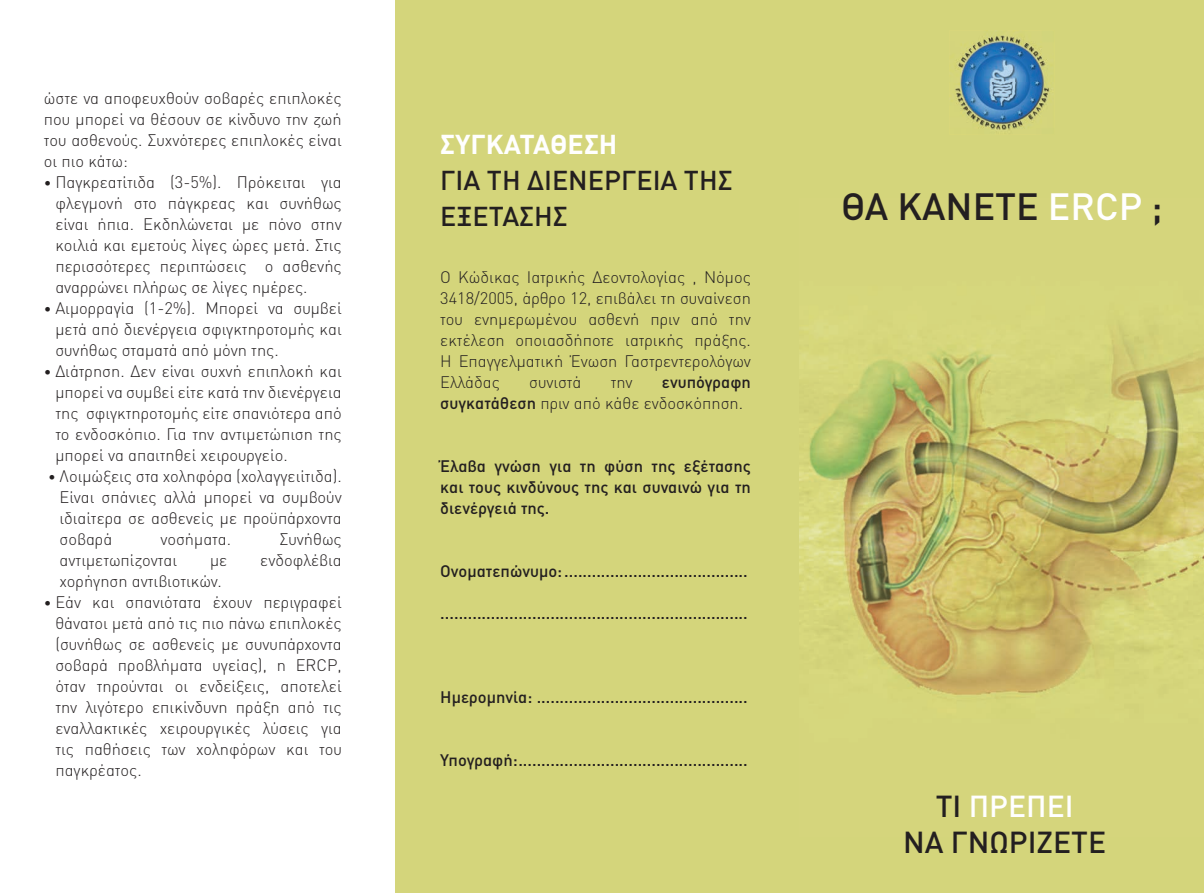
<style>
.page{position:relative;width:1204px;height:893px;background:#fff}
.page>*{position:absolute;margin:0;border:0;box-sizing:border-box;transform-origin:0 0}
.t1{font:500 37.5px "DIN Greek";color:#231f20}
.t2{font:500 30px/36px "DIN Greek";color:#231f20;text-align:center}
.t3{font:500 27px/36px "DIN Greek";color:#231f20}
.t4{font:700 27px "DIN Greek";color:#fff}
.t5{font:300 16.5px/21px "DIN Greek";color:#231f20;text-align:justify}
.t6{font:500 16.5px/21px "DIN Greek";color:#231f20;text-align:justify}
.s1{font-size:14.25px}
.s2{font-weight:500}
.s3{color:#fff}
</style>
<div class="page">
<div style="left:791px;top:0;width:412px;height:893px;background:#d4d57b"></div>
<div style="left:395px;top:0;width:404px;height:893px;background:#d4d57b"></div>
<img style="left:799px;top:326px;width:404px;height:369px">
<img style="left:955px;top:35px;width:94px;height:95px">
<p class="t5" style="left:44px;top:89px;width:299px">ώστε να αποφευχθούν σοβαρές επιπλοκές που μπορεί να θέσουν σε κίνδυνο την ζωή του ασθενούς. Συχνότερες επιπλοκές είναι οι πιο κάτω:</p>
<p class="t5" style="left:55px;top:173px;width:288px;text-indent:-11px"><span class="s1">•</span> Παγκρεατίτιδα (3-5%). Πρόκειται για φλεγμονή στο πάγκρεας και συνήθως είναι ήπια. Εκδηλώνεται με πόνο στην κοιλιά και εμετούς λίγες ώρες μετά. Στις περισσότερες περιπτώσεις ο ασθενής αναρρώνει πλήρως σε λίγες ημέρες.</p>
<p class="t5" style="left:55px;top:299px;width:288px;text-indent:-11px"><span class="s1">•</span> Αιμορραγία (1-2%). Μπορεί να συμβεί μετά από διενέργεια σφιγκτηροτομής και συνήθως σταματά από μόνη της.</p>
<p class="t5" style="left:55px;top:362px;width:288px;text-indent:-11px"><span class="s1">•</span> Διάτρηση. Δεν είναι συχνή επιπλοκή και μπορεί να συμβεί είτε κατά την διενέργεια της σφιγκτηροτομής είτε σπανιότερα από το ενδοσκόπιο. Για την αντιμετώπιση της μπορεί να απαιτηθεί χειρουργείο.</p>
<p class="t5" style="left:60px;top:467px;width:284px;text-indent:-11px"><span class="s1">•</span> Λοιμώξεις στα χοληφόρα (χολαγγειίτιδα).<br>Είναι σπάνιες αλλά μπορεί να συμβούν ιδιαίτερα σε ασθενείς με προϋπάρχοντα σοβαρά</p>
<p class="t5" style="left:160px;top:530px;width:72px">νοσήματα.</p>
<p class="t5" style="left:279px;top:530px;width:64px">Συνήθως</p>
<p class="t5" style="left:60px;top:551px;width:119px">αντιμετωπίζονται</p>
<p class="t5" style="left:210px;top:551px;width:19px">με</p>
<p class="t5" style="left:260px;top:551px;width:83px">ενδοφλέβια</p>
<p class="t5" style="left:60px;top:572px;width:164px">χορήγηση αντιβιοτικών.</p>
<p class="t5" style="left:55px;top:593px;width:288px;text-indent:-11px"><span class="s1">•</span> Εάν και σπανιότατα έχουν περιγραφεί θάνατοι μετά από τις πιο πάνω επιπλοκές (συνήθως σε ασθενείς με συνυπάρχοντα σοβαρά προβλήματα υγείας), η ERCP, όταν τηρούνται οι ενδείξεις, αποτελεί την λιγότερο επικίνδυνη πράξη από τις εναλλακτικές χειρουργικές λύσεις για τις παθήσεις των χοληφόρων και του παγκρέατος.</p>
<h3 class="t4" style="left:440px;top:128px;width:178px">ΣΥΓΚΑΤΑΘΕΣΗ</h3>
<h3 class="t3" style="left:440px;top:162px;width:294px">ΓΙΑ ΤΗ ΔΙΕΝΕΡΓΕΙΑ ΤΗΣ<br>ΕΞΕΤΑΣΗΣ</h3>
<p class="t5" style="left:440px;top:269px;width:312px">Ο Κώδικας Ιατρικής Δεοντολογίας , Νόμος 3418/2005, άρθρο 12, επιβάλει τη συναίνεση του ενημερωμένου ασθενή πριν από την εκτέλεση οποιασδήποτε ιατρικής πράξης.<br>Η Επαγγελματική Ένωση Γαστρεντερολόγων Ελλάδας</p>
<p class="t5" style="left:440px;top:374px;width:312px;text-indent:221px"><span class="s2">ενυπόγραφη συγκατάθεση</span> πριν από κάθε ενδοσκόπηση.</p>
<p class="t5" style="left:529px;top:374px;width:54px">συνιστά</p>
<p class="t5" style="left:610px;top:374px;width:23px">την</p>
<p class="t6" style="left:440px;top:456px;width:312px">Έλαβα γνώση για τη φύση της εξέτασης και τους κινδύνους της και συναινώ για τη διενέργειά της.</p>
<p class="t6" style="left:440px;top:561px;width:309px">Ονοματεπώνυμο: ........................................</p>
<p class="t6" style="left:440px;top:603px;width:309px">...................................................................</p>
<p class="t6" style="left:440px;top:687px;width:309px">Ημερομηνία: ..............................................</p>
<p class="t6" style="left:440px;top:750px;width:309px">Υπογραφή: ..................................................</p>
<h1 class="t1" style="left:841px;top:185px;width:323px">ΘΑ ΚΑΝΕΤΕ <span class="s3">ERCP</span> ;</h1>
<h2 class="t2" style="left:903px;top:788px;width:204px">ΤΙ <span class="s3">ΠΡΕΠΕΙ<br></span>ΝΑ ΓΝΩΡΙΖΕΤΕ</h2>
</div>
